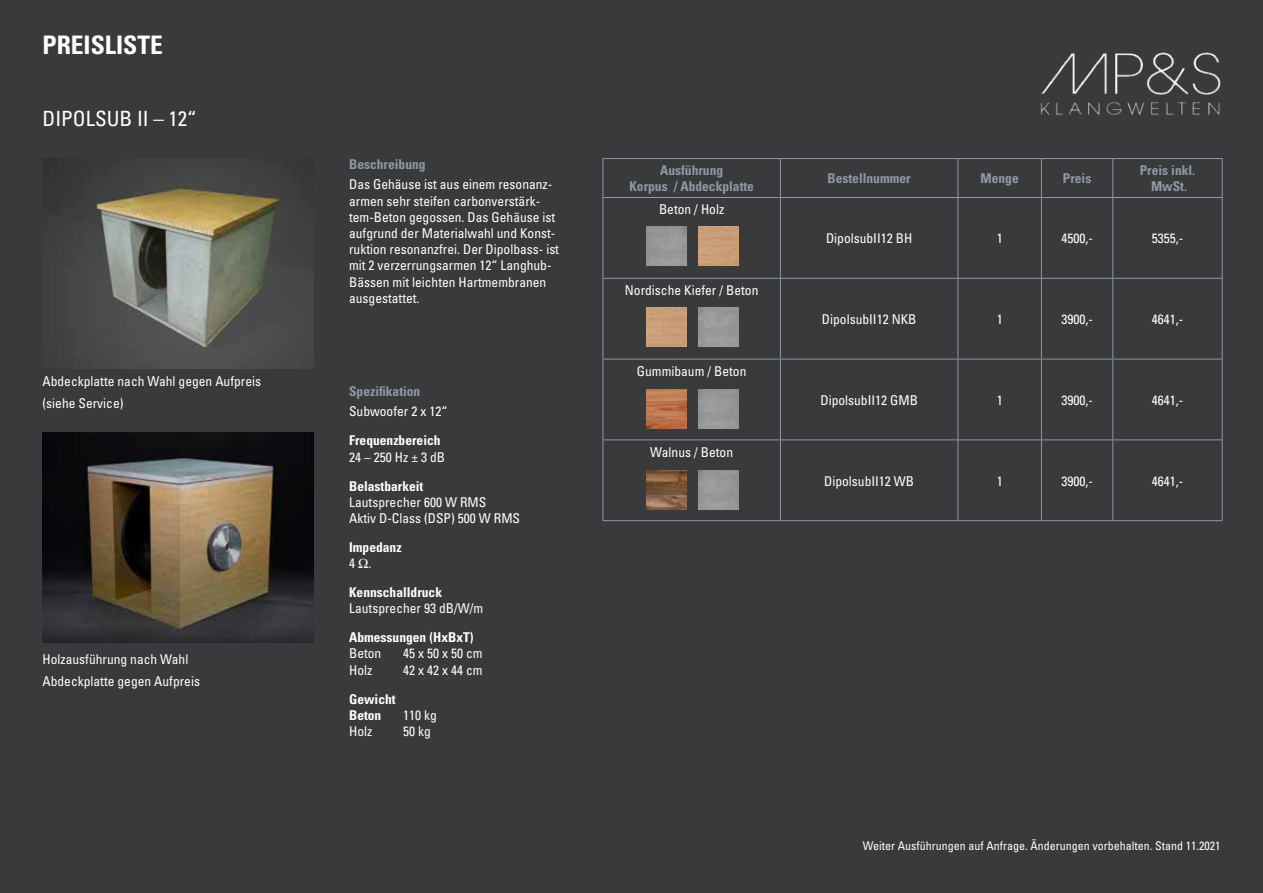
<style>
.page{position:relative;width:1263px;height:893px;background:#383a3b}
.page>*{position:absolute;margin:0;border:0;box-sizing:border-box;transform-origin:0 0}
.t1{font:700 condensed 25.5px "Univers LT";color:#fff}
.t2{font:condensed 21px "Univers LT";color:#fff}
.t3{font:condensed 13.5px/16.2px "Univers LT";color:#fff}
.t4{font:700 condensed 13.5px/16.2px "Univers LT";color:#9296a6;text-align:center}
.t5{font:700 condensed 13.5px/16.2px "Univers LT";color:#fff}
.t6{font:condensed 12px "Univers LT";color:#fff}
</style>
<div class="page">
<hr style="left:603px;top:158px;width:177px;height:1px;background:#9296a6">
<hr style="left:603px;top:159px;width:1px;height:38px;background:#9296a6">
<hr style="left:780px;top:158px;width:178px;height:1px;background:#9296a6">
<hr style="left:780px;top:159px;width:1px;height:38px;background:#9296a6">
<hr style="left:958px;top:158px;width:83px;height:1px;background:#9296a6">
<hr style="left:957px;top:159px;width:1px;height:38px;background:#9296a6">
<hr style="left:1041px;top:158px;width:72px;height:1px;background:#9296a6">
<hr style="left:1041px;top:159px;width:1px;height:38px;background:#9296a6">
<hr style="left:1113px;top:158px;width:109px;height:1px;background:#9296a6">
<hr style="left:1112px;top:159px;width:1px;height:38px;background:#9296a6">
<hr style="left:1222px;top:159px;width:1px;height:38px;background:#9296a6">
<hr style="left:603px;top:197px;width:177px;height:1px;background:#9296a6">
<hr style="left:603px;top:198px;width:1px;height:80px;background:#9296a6">
<hr style="left:780px;top:197px;width:178px;height:1px;background:#9296a6">
<hr style="left:780px;top:198px;width:1px;height:80px;background:#9296a6">
<hr style="left:958px;top:197px;width:83px;height:1px;background:#9296a6">
<hr style="left:957px;top:198px;width:1px;height:80px;background:#9296a6">
<hr style="left:1041px;top:197px;width:72px;height:1px;background:#9296a6">
<hr style="left:1041px;top:198px;width:1px;height:80px;background:#9296a6">
<hr style="left:1113px;top:197px;width:109px;height:1px;background:#9296a6">
<hr style="left:1112px;top:198px;width:1px;height:80px;background:#9296a6">
<hr style="left:1222px;top:198px;width:1px;height:80px;background:#9296a6">
<hr style="left:603px;top:278px;width:177px;height:1px;background:#9296a6">
<hr style="left:603px;top:279px;width:1px;height:80px;background:#9296a6">
<hr style="left:780px;top:278px;width:178px;height:1px;background:#9296a6">
<hr style="left:780px;top:279px;width:1px;height:80px;background:#9296a6">
<hr style="left:958px;top:278px;width:83px;height:1px;background:#9296a6">
<hr style="left:957px;top:279px;width:1px;height:80px;background:#9296a6">
<hr style="left:1041px;top:278px;width:72px;height:1px;background:#9296a6">
<hr style="left:1041px;top:279px;width:1px;height:80px;background:#9296a6">
<hr style="left:1113px;top:278px;width:109px;height:1px;background:#9296a6">
<hr style="left:1112px;top:279px;width:1px;height:80px;background:#9296a6">
<hr style="left:1222px;top:279px;width:1px;height:80px;background:#9296a6">
<hr style="left:603px;top:359px;width:177px;height:1px;background:#9296a6">
<hr style="left:603px;top:359px;width:1px;height:80px;background:#9296a6">
<hr style="left:780px;top:359px;width:178px;height:1px;background:#9296a6">
<hr style="left:780px;top:359px;width:1px;height:80px;background:#9296a6">
<hr style="left:958px;top:359px;width:83px;height:1px;background:#9296a6">
<hr style="left:957px;top:359px;width:1px;height:80px;background:#9296a6">
<hr style="left:1041px;top:359px;width:72px;height:1px;background:#9296a6">
<hr style="left:1041px;top:359px;width:1px;height:80px;background:#9296a6">
<hr style="left:1113px;top:359px;width:109px;height:1px;background:#9296a6">
<hr style="left:1112px;top:359px;width:1px;height:80px;background:#9296a6">
<hr style="left:1222px;top:359px;width:1px;height:80px;background:#9296a6">
<hr style="left:603px;top:439px;width:177px;height:1px;background:#9296a6">
<hr style="left:603px;top:440px;width:1px;height:80px;background:#9296a6">
<hr style="left:780px;top:439px;width:178px;height:1px;background:#9296a6">
<hr style="left:780px;top:440px;width:1px;height:80px;background:#9296a6">
<hr style="left:958px;top:439px;width:83px;height:1px;background:#9296a6">
<hr style="left:957px;top:440px;width:1px;height:80px;background:#9296a6">
<hr style="left:1041px;top:439px;width:72px;height:1px;background:#9296a6">
<hr style="left:1041px;top:440px;width:1px;height:80px;background:#9296a6">
<hr style="left:1113px;top:439px;width:109px;height:1px;background:#9296a6">
<hr style="left:1112px;top:440px;width:1px;height:80px;background:#9296a6">
<hr style="left:1222px;top:440px;width:1px;height:80px;background:#9296a6">
<hr style="left:603px;top:520px;width:177px;height:1px;background:#9296a6">
<hr style="left:780px;top:520px;width:178px;height:1px;background:#9296a6">
<hr style="left:958px;top:520px;width:83px;height:1px;background:#9296a6">
<hr style="left:1041px;top:520px;width:72px;height:1px;background:#9296a6">
<hr style="left:1113px;top:520px;width:109px;height:1px;background:#9296a6">
<img style="left:647px;top:226px;width:39px;height:39px">
<div style="left:698px;top:226px;width:40px;height:39px;background:#c99e77"></div>
<div style="left:698px;top:308px;width:40px;height:39px;background:#989898"></div>
<div style="left:647px;top:308px;width:39px;height:39px;background:#c99d76"></div>
<img style="left:698px;top:389px;width:40px;height:39px">
<img style="left:647px;top:389px;width:39px;height:39px">
<img style="left:698px;top:471px;width:40px;height:39px">
<img style="left:647px;top:471px;width:39px;height:39px">
<img style="left:43px;top:432px;width:270px;height:211px">
<img style="left:1040px;top:52px;width:180px;height:63px">
<img style="left:58px;top:165px;width:255px;height:204px">
<h1 class="t1" style="left:43px;top:30px;width:122px">PREISLISTE</h1>
<h2 class="t2" style="left:43px;top:105px;width:155px">DIPOLSUB II – 12“</h2>
<p class="t3" style="left:43px;top:370px;width:220px;line-height:21.6px">Abdeckplatte nach Wahl gegen Aufpreis (siehe Service)</p>
<p class="t3" style="left:43px;top:649px;width:159px;line-height:21.6px">Holzausführung nach Wahl<br>Abdeckplatte gegen Aufpreis</p>
<p class="t4" style="left:349px;top:156px;width:78px">Beschreibung</p>
<p class="t3" style="left:349px;top:176px;width:211px">Das Gehäuse ist aus einem resonanz&shy;armen sehr steifen carbonverstärk&shy;tem-Beton gegossen. Das Gehäuse ist aufgrund der Materialwahl und Konst&shy;ruktion resonanzfrei. Der Dipolbass- ist mit 2 verzerrungsarmen 12“ Langhub-Bässen mit leichten Hartmembranen ausgestattet.</p>
<p class="t4" style="left:349px;top:383px;width:73px">Spezifikation</p>
<p class="t3" style="left:349px;top:403px;width:100px">Subwoofer 2 x 12“</p>
<p class="t5" style="left:349px;top:432px;width:93px">Frequenzbereich</p>
<p class="t3" style="left:349px;top:448px;width:97px">24 – 250 Hz ± 3 dB</p>
<p class="t5" style="left:349px;top:478px;width:76px">Belastbarkeit</p>
<p class="t3" style="left:349px;top:494px;width:172px">Lautsprecher 600 W RMS<br>Aktiv D-Class (DSP) 500 W RMS</p>
<p class="t5" style="left:349px;top:539px;width:54px">Impedanz</p>
<p class="t3" style="left:349px;top:555px;width:24px">4 Ω.</p>
<p class="t5" style="left:349px;top:584px;width:95px">Kennschalldruck</p>
<p class="t3" style="left:349px;top:600px;width:136px">Lautsprecher 93 dB/W/m</p>
<p class="t5" style="left:349px;top:629px;width:126px">Abmessungen (HxBxT)</p>
<p class="t3" style="left:349px;top:645px;width:34px">Beton</p>
<p class="t3" style="left:403px;top:645px;width:81px">45 x 50 x 50 cm</p>
<p class="t3" style="left:349px;top:662px;width:25px">Holz</p>
<p class="t3" style="left:403px;top:662px;width:81px">42 x 42 x 44 cm</p>
<p class="t5" style="left:349px;top:691px;width:48px">Gewicht<br>Beton</p>
<p class="t3" style="left:403px;top:707px;width:35px">110 kg</p>
<p class="t3" style="left:349px;top:723px;width:25px">Holz</p>
<p class="t3" style="left:403px;top:723px;width:29px">50 kg</p>
<p class="t4" style="left:629px;top:162px;width:126px">Ausführung<br>Korpus / Abdeckplatte</p>
<p class="t4" style="left:827px;top:170px;width:85px">Bestellnummer</p>
<p class="t4" style="left:980px;top:170px;width:40px">Menge</p>
<p class="t4" style="left:1063px;top:170px;width:30px">Preis</p>
<p class="t4" style="left:1140px;top:162px;width:57px">Preis inkl.<br>MwSt.</p>
<p class="t3" style="left:659px;top:201px;width:67px">Beton / Holz</p>
<p class="t3" style="left:826px;top:230px;width:88px">DipolsubII12 BH</p>
<p class="t3" style="left:997px;top:230px;width:7px">1</p>
<p class="t3" style="left:1061px;top:230px;width:33px">4500,-</p>
<p class="t3" style="left:1152px;top:230px;width:33px">5355,-</p>
<p class="t3" style="left:625px;top:282px;width:135px">Nordische Kiefer / Beton</p>
<p class="t3" style="left:822px;top:311px;width:96px">DipolsubII12 NKB</p>
<p class="t3" style="left:997px;top:311px;width:7px">1</p>
<p class="t3" style="left:1061px;top:311px;width:33px">3900,-</p>
<p class="t3" style="left:1152px;top:311px;width:33px">4641,-</p>
<p class="t3" style="left:637px;top:363px;width:111px">Gummibaum / Beton</p>
<p class="t3" style="left:820px;top:392px;width:99px">DipolsubII12 GMB</p>
<p class="t3" style="left:997px;top:392px;width:7px">1</p>
<p class="t3" style="left:1061px;top:392px;width:33px">3900,-</p>
<p class="t3" style="left:1152px;top:392px;width:33px">4641,-</p>
<p class="t3" style="left:650px;top:444px;width:84px">Walnus / Beton</p>
<p class="t3" style="left:824px;top:473px;width:91px">DipolsubII12 WB</p>
<p class="t3" style="left:997px;top:473px;width:7px">1</p>
<p class="t3" style="left:1061px;top:473px;width:33px">3900,-</p>
<p class="t3" style="left:1152px;top:473px;width:33px">4641,-</p>
<p class="t6" style="left:863px;top:839px;width:359px">Weiter Ausführungen auf Anfrage. Änderungen vorbehalten. Stand 11.2021</p>
</div>
